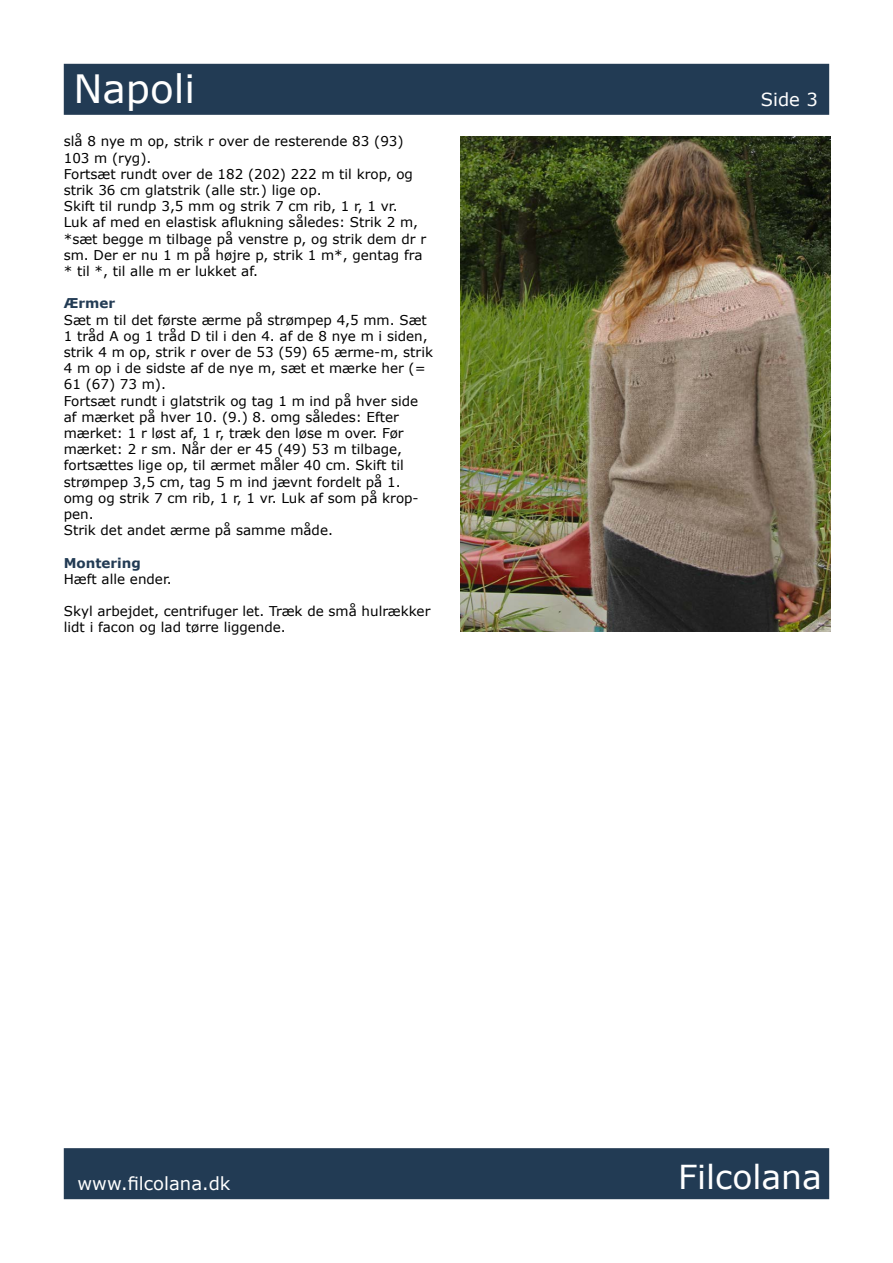
<style>
.page{position:relative;width:893px;height:1263px;background:#fff}
.page>*{position:absolute;margin:0;border:0;box-sizing:border-box;transform-origin:0 0}
.t1{font:39px "Verdana";color:#fff}
.t2{font:33px "Verdana";color:#fff}
.t3{font:18px "Verdana";color:#fff}
.t4{font:13.5px/16.2px "Verdana";color:#000}
.t5{font:700 13.5px "Verdana";color:#223b54}
</style>
<div class="page">
<div style="left:64px;top:64px;width:765px;height:51px;background:#223b54;border:2px solid #243c54"></div>
<div style="left:64px;top:1148px;width:765px;height:51px;background:#223b54;border:2px solid #243c54"></div>
<img style="left:460px;top:136px;width:370px;height:495px">
<h1 class="t1" style="left:73px;top:62px;width:123px">Napoli</h1>
<p class="t4" style="left:64px;top:133px;width:364px">slå 8 nye m op, strik r over de resterende 83 (93)<br>103 m (ryg).<br>Fortsæt rundt over de 182 (202) 222 m til krop, og strik 36 cm glatstrik (alle str.) lige op.<br>Skift til rundp 3,5 mm og strik 7 cm rib, 1 r, 1 vr.<br>Luk af med en elastisk aflukning således: Strik 2 m, *sæt begge m tilbage på venstre p, og strik dem dr r sm. Der er nu 1 m på højre p, strik 1 m*, gentag fra * til *, til alle m er lukket af.</p>
<p class="t5" style="left:64px;top:294px;width:53px">Ærmer</p>
<p class="t4" style="left:64px;top:311px;width:371px">Sæt m til det første ærme på strømpep 4,5 mm. Sæt 1 tråd A og 1 tråd D til i den 4. af de 8 nye m i siden, strik 4 m op, strik r over de 53 (59) 65 ærme-m, strik 4 m op i de sidste af de nye m, sæt et mærke her (= 61 (67) 73 m).<br>Fortsæt rundt i glatstrik og tag 1 m ind på hver side af mærket på hver 10. (9.) 8. omg således: Efter mærket: 1 r løst af, 1 r, træk den løse m over. Før mærket: 2 r sm. Når der er 45 (49) 53 m tilbage, fortsættes lige op, til ærmet måler 40 cm. Skift til strømpep 3,5 cm, tag 5 m ind jævnt fordelt på 1. omg og strik 7 cm rib, 1 r, 1 vr. Luk af som på krop&shy;pen.<br>Strik det andet ærme på samme måde.</p>
<p class="t5" style="left:64px;top:553px;width:79px">Montering</p>
<p class="t4" style="left:64px;top:571px;width:109px">Hæft alle ender.</p>
<p class="t4" style="left:64px;top:603px;width:368px">Skyl arbejdet, centrifuger let. Træk de små hulrækker lidt i facon og lad tørre liggende.</p>
<h3 class="t3" style="left:761px;top:87px;width:58px">Side 3</h3>
<h3 class="t3" style="left:78px;top:1171px;width:154px">www.filcolana.dk</h3>
<h2 class="t2" style="left:678px;top:1155px;width:145px">Filcolana</h2>
</div>
